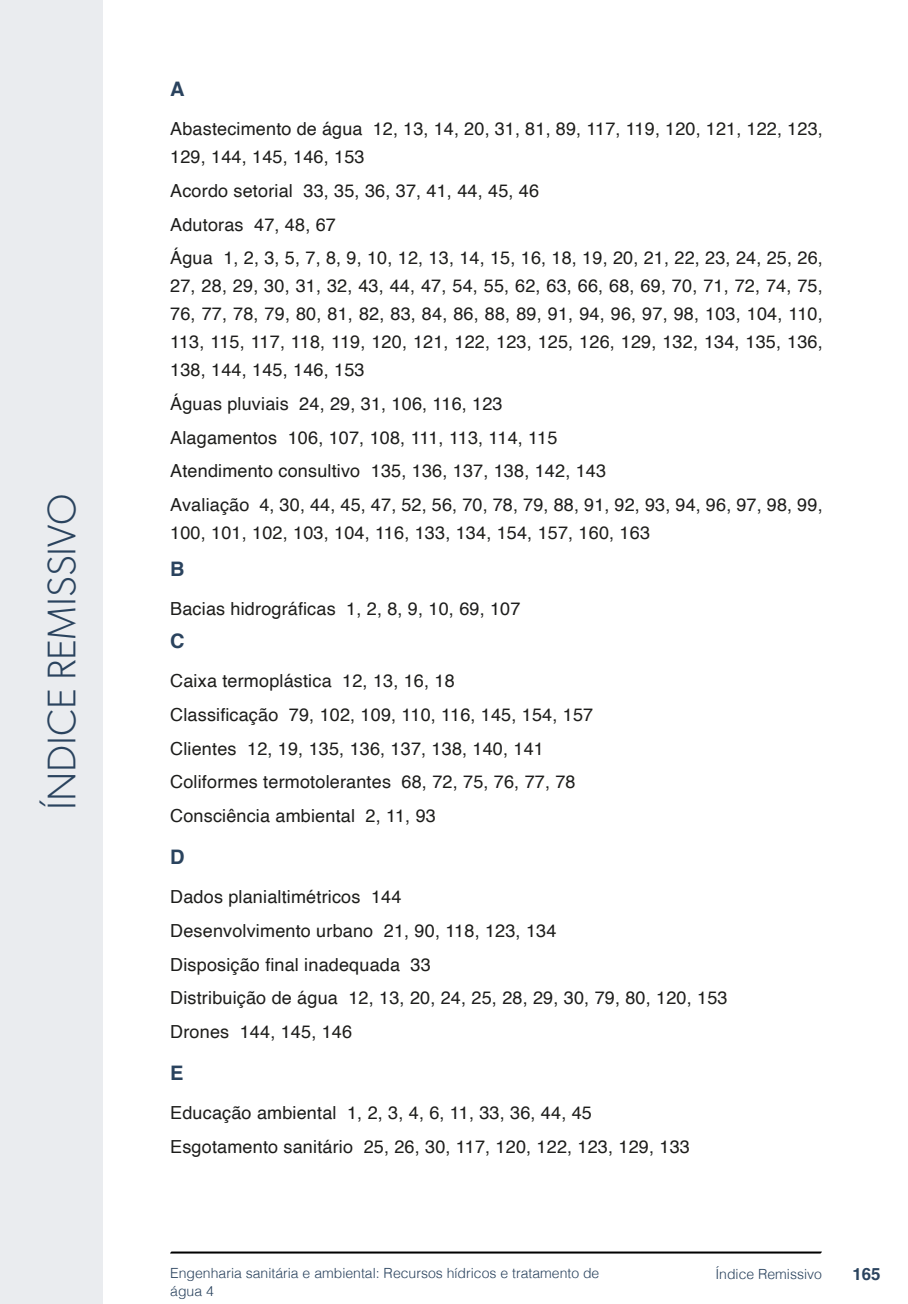
<style>
.page{position:relative;width:908px;height:1304px;background:#fff}
.page>*{position:absolute;margin:0;border:0;box-sizing:border-box;transform-origin:0 0}
.t1{font:300 40px "Gibson";color:#2a435e}
.t2{font:700 20px "Helvetica";color:#2a435e}
.t3{font:18px/33.6px "Helvetica";letter-spacing:.01em;color:#1d1d1b}
.t4{font:700 16.8px "Helvetica";color:#2a435e}
.t5{font:300 14px "Helvetica";color:#2a435e}
</style>
<div class="page">
<svg style="left:170px;top:1251px;width:651px;height:3px;background:#515151"></svg>
<div style="left:0;top:0;width:103px;height:1304px;background:#eaecef"></div>
<h1 class="t1" style="left:37px;top:810px;width:317px;rotate:-90deg">ÍNDICE REMISSIVO</h1>
<p class="t2" style="left:170px;top:77px;width:16px">A</p>
<p class="t3" style="left:170px;top:116px;width:654px;line-height:28px">Abastecimento de água 12, 13, 14, 20, 31, 81, 89, 117, 119, 120, 121, 122, 123,<br>129, 144, 145, 146, 153</p>
<p class="t3" style="left:170px;top:174px;width:653px">Acordo setorial 33, 35, 36, 37, 41, 44, 45, 46<br>Adutoras 47, 48, 67<br>Água 1, 2, 3, 5, 7, 8, 9, 10, 12, 13, 14, 15, 16, 18, 19, 20, 21, 22, 23, 24, 25, 26,</p>
<p class="t3" style="left:170px;top:273px;width:653px;line-height:28px;text-align:justify">27, 28, 29, 30, 31, 32, 43, 44, 47, 54, 55, 62, 63, 66, 68, 69, 70, 71, 72, 74, 75, 76, 77, 78, 79, 80, 81, 82, 83, 84, 86, 88, 89, 91, 94, 96, 97, 98, 103, 104, 110, 113, 115, 117, 118, 119, 120, 121, 122, 123, 125, 126, 129, 132, 134, 135, 136, 138, 144, 145, 146, 153</p>
<p class="t3" style="left:170px;top:388px;width:653px">Águas pluviais 24, 29, 31, 106, 116, 123<br>Alagamentos 106, 107, 108, 111, 113, 114, 115<br>Atendimento consultivo 135, 136, 137, 138, 142, 143<br>Avaliação 4, 30, 44, 45, 47, 52, 56, 70, 78, 79, 88, 91, 92, 93, 94, 96, 97, 98, 99,</p>
<p class="t3" style="left:170px;top:517px;width:481px">100, 101, 102, 103, 104, 116, 133, 134, 154, 157, 160, 163</p>
<p class="t2" style="left:170px;top:557px;width:16px">B</p>
<p class="t3" style="left:170px;top:593px;width:351px">Bacias hidrográficas 1, 2, 8, 9, 10, 69, 107</p>
<p class="t2" style="left:170px;top:629px;width:16px">C</p>
<p class="t3" style="left:170px;top:665px;width:424px">Caixa termoplástica 12, 13, 16, 18<br>Classificação 79, 102, 109, 110, 116, 145, 154, 157<br>Clientes 12, 19, 135, 136, 137, 138, 140, 141<br>Coliformes termotolerantes 68, 72, 75, 76, 77, 78<br>Consciência ambiental 2, 11, 93</p>
<p class="t2" style="left:170px;top:845px;width:16px">D</p>
<p class="t3" style="left:170px;top:881px;width:558px">Dados planialtimétricos 144<br>Desenvolvimento urbano 21, 90, 118, 123, 134<br>Disposição final inadequada 33<br>Distribuição de água 12, 13, 20, 24, 25, 28, 29, 30, 79, 80, 120, 153<br>Drones 144, 145, 146</p>
<p class="t2" style="left:170px;top:1061px;width:15px">E</p>
<p class="t3" style="left:170px;top:1097px;width:521px">Educação ambiental 1, 2, 3, 4, 6, 11, 33, 36, 44, 45<br>Esgotamento sanitário 25, 26, 30, 117, 120, 122, 123, 129, 133</p>
<p class="t5" style="left:715px;top:1262px;width:108px">Índice Remissivo</p>
<p class="t5" style="left:170px;top:1261px;width:430px">Engenharia sanitária e ambiental: Recursos hídricos e tratamento de</p>
<p class="t4" style="left:851px;top:1264px;width:30px">165</p>
<p class="t5" style="left:170px;top:1279px;width:45px">água 4</p>
</div>
